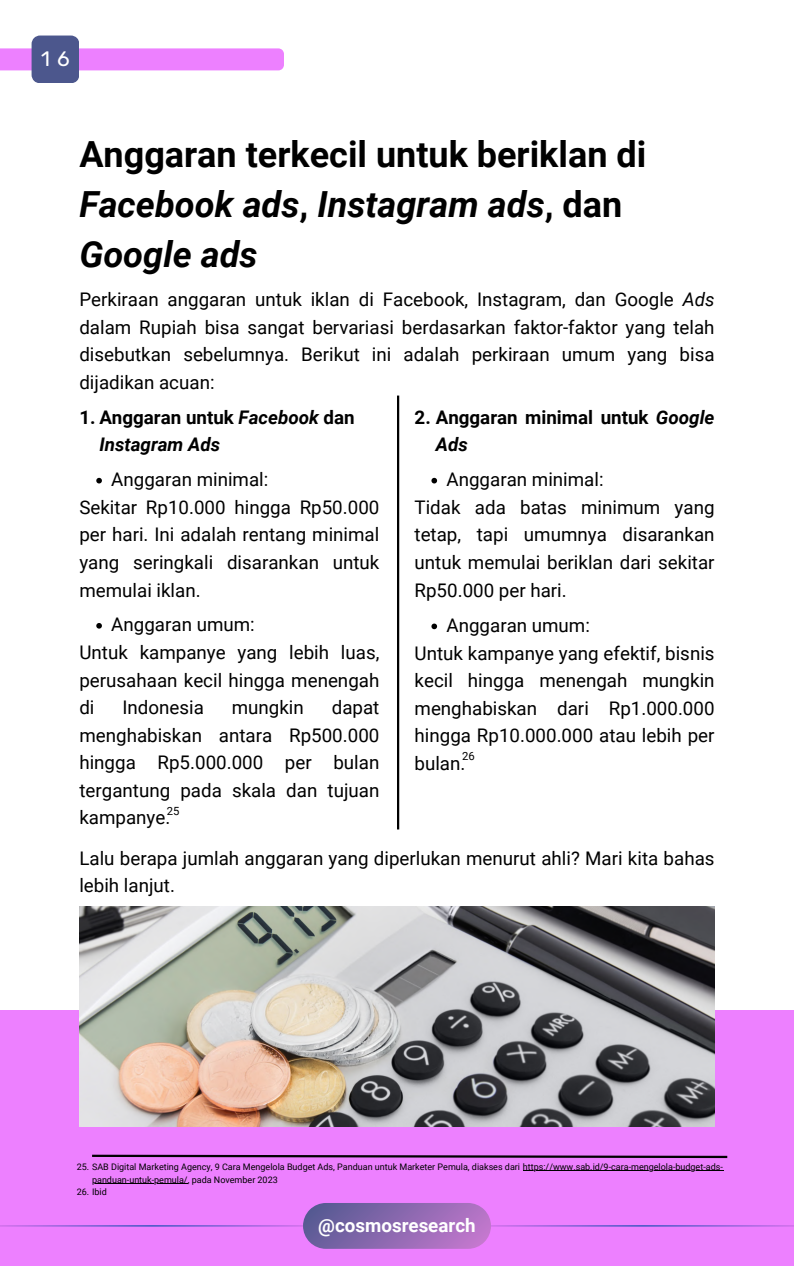
<style>
.page{position:relative;width:794px;height:1266px;background:#fff}
.page>*{position:absolute;margin:0;border:0;box-sizing:border-box;transform-origin:0 0}
.t1{font:700 36px/50.1px "Roboto";color:#000}
.t2{font:20.92px "Rubik";color:#fff}
.t3{font:18.75px/27.6px "Roboto";color:#000}
.t4{font:italic 700 18.75px/27.6px "Roboto";color:#000}
.t5{font:700 18.75px/27.6px "Roboto";color:#000}
.t6{font:700 18.75px "Roboto";color:#fff}
.t7{font:11.25px "Roboto";color:#000}
.t8{font:9px/12.4px "Roboto";color:#000}
.s1{font-style:italic}
.s2{font-style:normal}
</style>
<div class="page">
<svg style="left:0;top:36px;width:284px;height:47px"></svg>
<div style="left:0;top:1010px;width:793px;height:256px;background:#ed80ff"></div>
<svg style="left:303px;top:1203px;width:187px;height:45px;background:#9069b3"></svg>
<hr style="left:0;top:1225px;width:303px;height:1px;background:#fff">
<hr style="left:490px;top:1225px;width:303px;height:1px;background:#fff">
<img style="left:79px;top:907px;width:635px;height:219px">
<svg style="left:96px;top:478px;width:6px;height:5px"></svg>
<svg style="left:431px;top:478px;width:6px;height:5px"></svg>
<svg style="left:431px;top:623px;width:6px;height:6px"></svg>
<svg style="left:96px;top:623px;width:6px;height:5px"></svg>
<hr style="left:397px;top:395px;width:2px;height:434px;background:#000">
<svg style="left:92px;top:1154px;width:636px;height:5px"></svg>
<hr style="left:522px;top:1170px;width:200px;height:1px;background:#000">
<hr style="left:92px;top:1183px;width:96px;height:1px;background:#000">
<p class="t2" style="left:41px;top:46px;width:30px">1 6</p>
<h1 class="t1" style="left:79px;top:130px;width:568px">Anggaran terkecil untuk beriklan di<br><span class="s1">Facebook ads</span>, <span class="s1">Instagram ads</span>, dan<br><span class="s1">Google ads</span></h1>
<p class="t3" style="left:79px;top:286px;width:636px;text-align:justify">Perkiraan anggaran untuk iklan di Facebook, Instagram, dan Google <span class="s1">Ads </span>dalam Rupiah bisa sangat bervariasi berdasarkan faktor-faktor yang telah disebutkan sebelumnya. Berikut ini adalah perkiraan umum yang bisa dijadikan acuan:</p>
<p class="t4" style="left:99px;top:404px;width:257px;text-indent:-20px"><span class="s2">1. Anggaran untuk</span> Facebook <span class="s2">dan<br></span>Instagram Ads</p>
<p class="t5" style="left:435px;top:404px;width:280px;text-indent:-21px">2. Anggaran minimal untuk <span class="s1">Google<br>Ads</span></p>
<p class="t3" style="left:79px;top:466px;width:301px;text-indent:32px">Anggaran minimal:<br>Sekitar Rp10.000 hingga Rp50.000 per hari. Ini adalah rentang minimal yang seringkali disarankan untuk memulai iklan.</p>
<p class="t3" style="left:414px;top:466px;width:301px;text-indent:32px">Anggaran minimal:<br>Tidak ada batas minimum yang tetap, tapi umumnya disarankan untuk memulai beriklan dari sekitar<br>Rp50.000 per hari.</p>
<p class="t3" style="left:414px;top:612px;width:301px;text-indent:32px">Anggaran umum:<br>Untuk kampanye yang efektif, bisnis kecil hingga menengah mungkin menghabiskan dari Rp1.000.000 hingga Rp10.000.000 atau lebih per bulan.</p>
<p class="t3" style="left:79px;top:611px;width:301px;text-indent:32px">Anggaran umum:<br>Untuk kampanye yang lebih luas, perusahaan kecil hingga menengah di</p>
<p class="t3" style="left:79px;top:694px;width:301px;text-align:justify;text-indent:252px">dapat menghabiskan antara Rp500.000 hingga Rp5.000.000 per bulan tergantung pada skala dan tujuan kampanye.</p>
<p class="t3" style="left:122px;top:694px;width:83px">Indonesia</p>
<p class="t3" style="left:232px;top:694px;width:74px">mungkin</p>
<p class="t7" style="left:462px;top:750px;width:14px">26</p>
<p class="t7" style="left:167px;top:804px;width:14px">25</p>
<p class="t3" style="left:79px;top:844px;width:636px">Lalu berapa jumlah anggaran yang diperlukan menurut ahli? Mari kita bahas lebih lanjut.</p>
<p class="t8" style="left:92px;top:1161px;width:632px;text-indent:-15px">25. SAB Digital Marketing Agency, 9 Cara Mengelola Budget Ads, Panduan untuk Marketer Pemula, diakses dari https://www.sab.id/9-cara-mengelola-budget-ads&shy;panduan-untuk-pemula/, pada November 2023</p>
<p class="t8" style="left:77px;top:1185px;width:32px">26. Ibid</p>
<p class="t6" style="left:318px;top:1214px;width:159px">@cosmosresearch</p>
</div>
